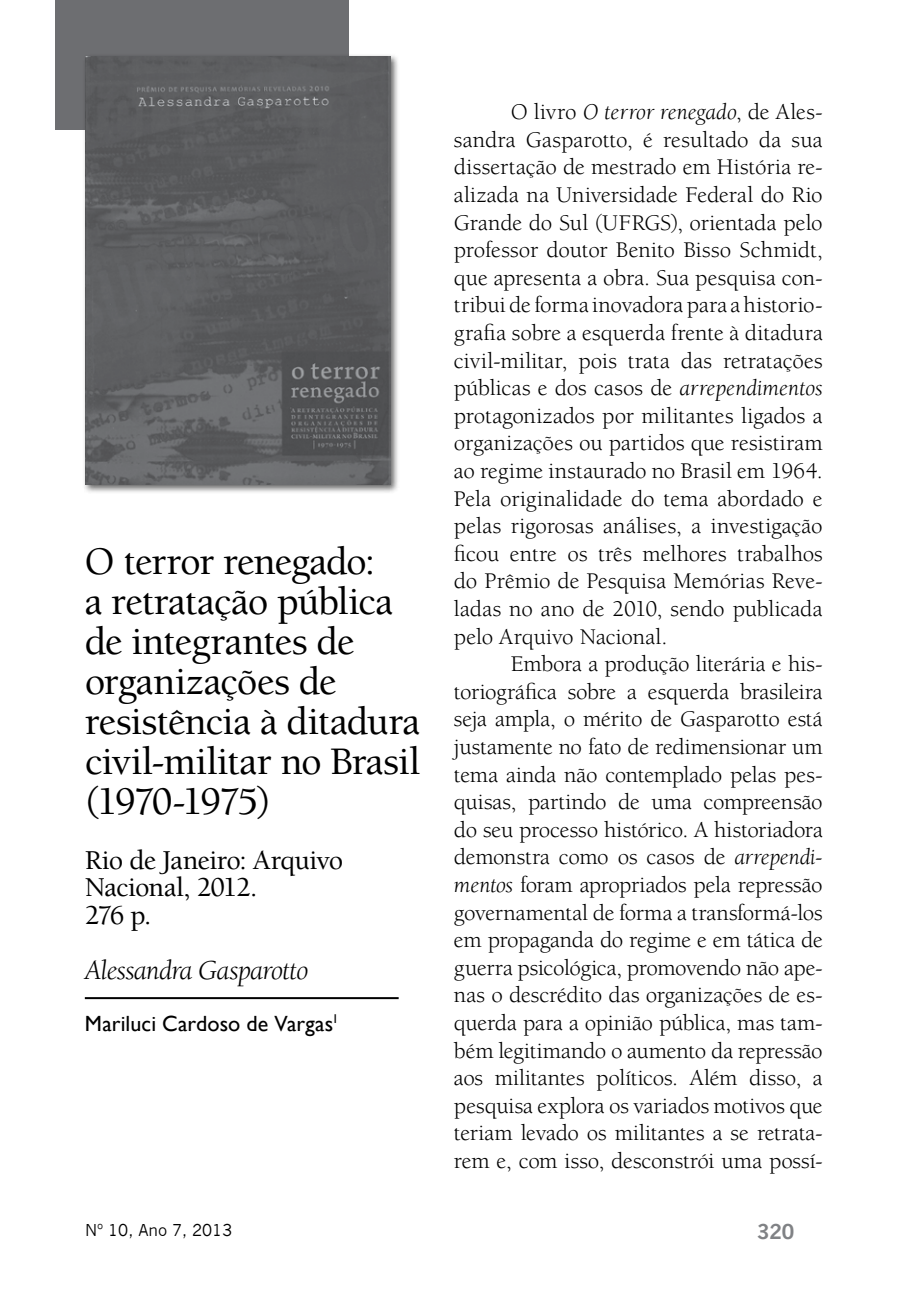
<style>
.page{position:relative;width:908px;height:1304px;background:#fff}
.page>*{position:absolute;margin:0;border:0;box-sizing:border-box;transform-origin:0 0}
.t1{font:500 40px/40px "Berkeley";letter-spacing:-.025em;color:#000}
.t2{font:500 28px/27.6px "Berkeley";letter-spacing:-.03em;color:#000}
.t3{font:italic 28px "Berkeley";letter-spacing:-.025em;color:#000}
.t4{font:23px/27.6px "Berkeley";letter-spacing:-.005em;color:#000;text-align:justify}
.t5{font:22px "Gill Sans";letter-spacing:.005em;color:#000}
.t6{font:700 20px "News Gothic";color:#808285}
.t7{font:16px "News Gothic";color:#000}
.s1{font-style:italic}
</style>
<div class="page">
<div style="left:56px;top:0;width:293px;height:129px;background:#6d6e71"></div>
<hr style="left:85px;top:997px;width:313px;height:2px;background:#000">
<div style="left:82px;top:53px;width:317px;height:441px;background:#000;opacity:.6"></div>
<img style="left:85px;top:57px;width:305px;height:428px">
<h1 class="t1" style="left:85px;top:542px;width:337px">O terror renegado:<br>a retratação pública de integrantes de organizações de resistência à ditadura civil-militar no Brasil (1970-1975)</h1>
<p class="t2" style="left:85px;top:847px;width:260px">Rio de Janeiro: Arquivo<br>Nacional, 2012.<br>276 p.</p>
<p class="t3" style="left:85px;top:956px;width:225px">Alessandra Gasparotto</p>
<p class="t5" style="left:85px;top:1010px;width:255px">Mariluci Cardoso de Vargas<sup>1</sup></p>
<p class="t4" style="left:454px;top:99px;width:370px;text-indent:57px">O livro <span class="s1">O terror renegado</span>, de Ales&shy;sandra Gasparotto, é resultado da sua dissertação de mestrado em História re&shy;alizada na Universidade Federal do Rio Grande do Sul (UFRGS), orientada pelo professor doutor Benito Bisso Schmidt, que apresenta a obra. Sua pesquisa con&shy;tribui de forma inovadora para a historio&shy;grafia sobre a esquerda frente à ditadura civil-militar, pois trata das retratações públicas e dos casos de <span class="s1">arrependimentos </span>protagonizados por militantes ligados a organizações ou partidos que resistiram ao regime instaurado no Brasil em 1964.<br>Pela originalidade do tema abordado e pelas rigorosas análises, a investigação ficou entre os três melhores trabalhos do Prêmio de Pesquisa Memórias Reve&shy;ladas no ano de 2010, sendo publicada pelo Arquivo Nacional.</p>
<p class="t4" style="left:454px;top:651px;width:370px;text-indent:57px">Embora a produção literária e his&shy;toriográfica sobre a esquerda brasileira seja ampla, o mérito de Gasparotto está justamente no fato de redimensionar um tema ainda não contemplado pelas pes&shy;quisas, partindo de uma compreensão do seu processo histórico. A historiadora demonstra como os casos de <span class="s1">arrependi&shy;mentos</span> foram apropriados pela repressão governamental de forma a transformá-los em propaganda do regime e em tática de guerra psicológica, promovendo não ape&shy;nas o descrédito das organizações de es&shy;querda para a opinião pública, mas tam&shy;bém legitimando o aumento da repressão aos militantes políticos. Além disso, a pesquisa explora os variados motivos que teriam levado os militantes a se retrata&shy;rem e, com isso, desconstrói uma possí-</p>
<p class="t7" style="left:85px;top:1221px;width:149px">Nº 10, Ano 7, 2013</p>
<p class="t6" style="left:756px;top:1220px;width:39px">320</p>
</div>
